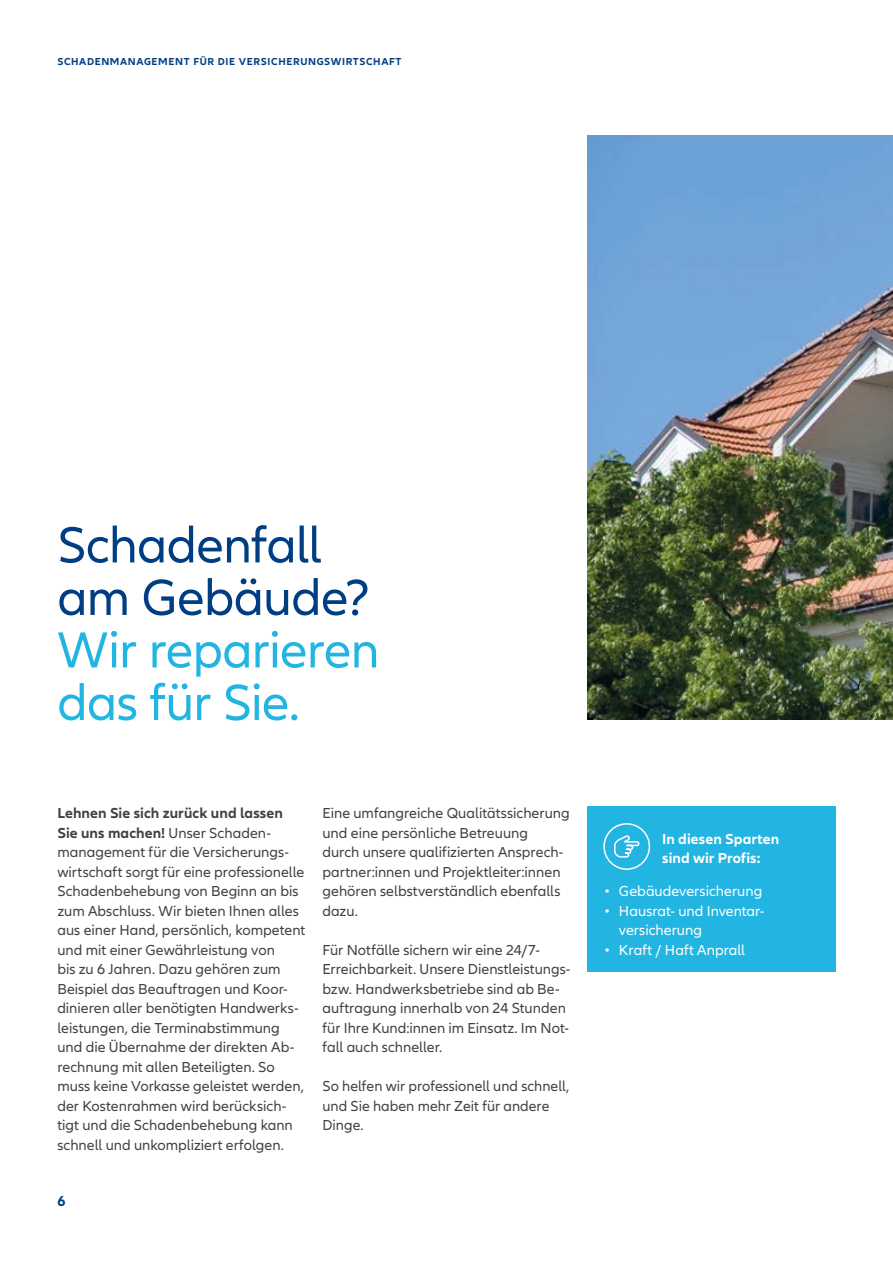
<style>
.page{position:relative;width:893px;height:1263px;background:#fff}
.page>*{position:absolute;margin:0;border:0;box-sizing:border-box;transform-origin:0 0}
.t1{font:52.5px/52.5px "Allianz Neo";letter-spacing:-.015em;color:#23b5e2}
.t2{font:52.5px/52.5px "Allianz Neo";letter-spacing:-.01em;color:#003e84}
.t3{font:15px/19.5px "Allianz Neo";color:#414140}
.t4{font:15px/19.5px "Allianz Neo";color:#fff}
.t5{font:700 15px/19.5px "Allianz Neo";letter-spacing:.005em;color:#fff}
.t6{font:700 15px "Allianz Neo";color:#003e84}
.t7{font:700 10.5px "Allianz Neo";letter-spacing:.06em;color:#003e84}
.s1{font-weight:700}
</style>
<div class="page">
<div style="left:587px;top:806px;width:248px;height:165px;background:#23b5e2"></div>
<div style="left:603px;top:823px;width:47px;height:47px;border:2px solid #fff;border-radius:50%"></div>
<svg style="left:614px;top:835px;width:26px;height:23px"></svg>
<img style="left:587px;top:135px;width:306px;height:585px">
<p class="t7" style="left:57px;top:56px;width:346px">SCHADENMANAGEMENT FÜR DIE VERSICHERUNGSWIRTSCHAFT</p>
<h1 class="t2" style="left:57px;top:520px;width:314px">Schadenfall am Gebäude?</h1>
<h1 class="t1" style="left:57px;top:625px;width:323px">Wir reparieren das für Sie.</h1>
<p class="t3" style="left:57px;top:804px;width:249px"><span class="s1">Lehnen Sie sich zurück und lassen Sie uns machen!</span> Unser Schaden&shy;management für die Versicherungs&shy;wirtschaft sorgt für eine professionelle Schadenbehebung von Beginn an bis zum Abschluss. Wir bieten Ihnen alles aus einer Hand, persönlich, kompetent und mit einer Gewährleistung von<br>bis zu 6 Jahren. Dazu gehören zum Beispiel das Beauftragen und Koor&shy;dinieren aller benötigten Handwerks&shy;leistungen, die Terminabstimmung und die Übernahme der direkten Ab&shy;rechnung mit allen Beteiligten. So muss keine Vorkasse geleistet werden, der Kostenrahmen wird berücksich&shy;tigt und die Schadenbehebung kann schnell und unkompliziert erfolgen.</p>
<p class="t3" style="left:322px;top:804px;width:249px">Eine umfangreiche Qualitätssicherung und eine persönliche Betreuung<br>durch unsere qualifizierten Ansprech&shy;partner:innen und Projektleiter:innen gehören selbstverständlich ebenfalls dazu.</p>
<p class="t3" style="left:322px;top:940px;width:250px">Für Notfälle sichern wir eine 24/7- Erreichbarkeit. Unsere Dienstleistungs&shy;bzw. Handwerksbetriebe sind ab Be&shy;auftragung innerhalb von 24 Stunden für Ihre Kund:innen im Einsatz. Im Not&shy;fall auch schneller.</p>
<p class="t3" style="left:322px;top:1077px;width:248px">So helfen wir professionell und schnell, und Sie haben mehr Zeit für andere<br>Dinge.</p>
<p class="t6" style="left:57px;top:1192px;width:10px">6</p>
<p class="t5" style="left:662px;top:829px;width:119px">In diesen Sparten sind wir Profis:</p>
<p class="t4" style="left:604px;top:882px;width:160px">• Gebäudeversicherung</p>
<p class="t4" style="left:619px;top:901px;width:146px;text-indent:-15px">• Hausrat- und Inventar&shy;versicherung</p>
<p class="t4" style="left:604px;top:940px;width:142px">• Kraft / Haft Anprall</p>
</div>
